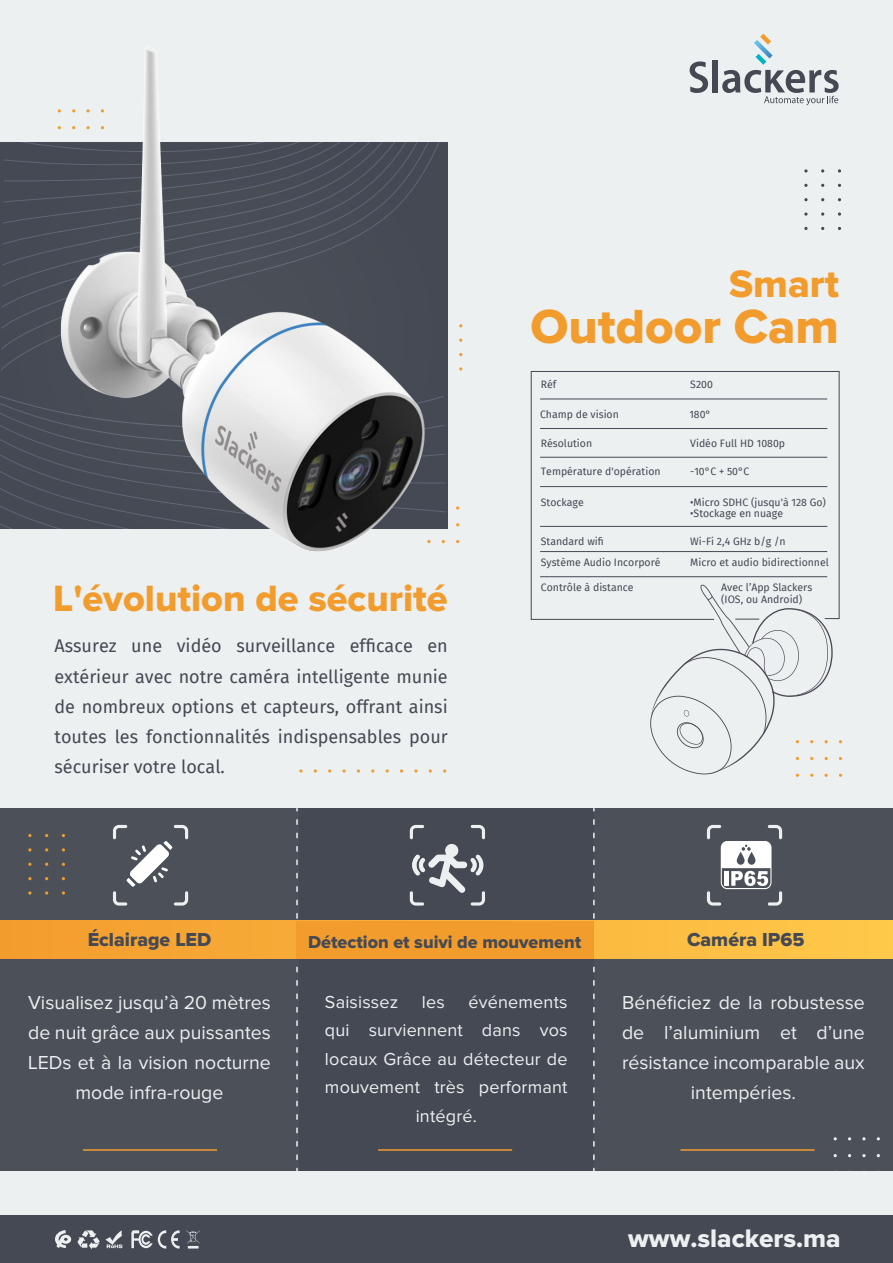
<style>
.page{position:relative;width:893px;height:1263px;background:#ecf0f1}
.page>*{position:absolute;margin:0;border:0;box-sizing:border-box;transform-origin:0 0}
.t1{font:49.65px "Proxima Nova Extrabld";color:#f39c2e}
.t2{font:39.75px "Proxima Nova Extrabld";color:#f39c2e}
.t3{font:37.95px "Proxima Nova Extrabld";color:#f39c2e}
.t4{font:26.25px "Proxima Nova Extrabld";color:#ecf0f1}
.t5{font:19.5px/30px "Proxima Nova";color:#ecf0f1;text-align:center}
.t6{font:19.5px "Proxima Nova Extrabld";color:#444953}
.t7{font:18px/30px "Fira Sans";color:#444953;text-align:justify}
.t8{font:18px "Proxima Nova";letter-spacing:.01em;color:#ecf0f1}
.t9{font:18px "Proxima Nova Extrabld";color:#444953}
.t10{font:10.5px/12px "Fira Sans";color:#444953}
</style>
<div class="page">
<svg style="left:530px;top:371px;width:310px;height:249px"></svg>
<hr style="left:540px;top:399px;width:287px;height:1px;background:#444953">
<hr style="left:540px;top:428px;width:287px;height:1px;background:#444953">
<hr style="left:540px;top:457px;width:287px;height:1px;background:#444953">
<hr style="left:540px;top:486px;width:287px;height:1px;background:#444953">
<hr style="left:540px;top:526px;width:287px;height:1px;background:#444953">
<hr style="left:540px;top:551px;width:287px;height:1px;background:#444953">
<hr style="left:540px;top:576px;width:287px;height:1px;background:#444953">
<div style="left:0;top:809px;width:893px;height:361px;background:#4c5159"></div>
<div style="left:299px;top:809px;width:295px;height:361px;background:#444953"></div>
<svg style="left:296px;top:808px;width:2px;height:351px"></svg>
<svg style="left:593px;top:808px;width:2px;height:351px"></svg>
<svg style="left:0;top:921px;width:893px;height:38px"></svg>
<div style="left:296px;top:921px;width:298px;height:38px;background:#f39c2e"></div>
<svg style="left:62px;top:891px;width:3px;height:4px"></svg>
<svg style="left:45px;top:891px;width:3px;height:4px"></svg>
<svg style="left:113px;top:825px;width:75px;height:80px"></svg>
<svg style="left:410px;top:825px;width:75px;height:80px"></svg>
<hr style="left:83px;top:1149px;width:134px;height:2px;background:#f39c2e">
<hr style="left:378px;top:1149px;width:134px;height:2px;background:#f39c2e">
<hr style="left:680px;top:1149px;width:135px;height:2px;background:#f39c2e">
<svg style="left:707px;top:825px;width:75px;height:80px"></svg>
<hr style="left:724px;top:871px;width:4px;height:15px;background:#fff">
<div style="left:0;top:1215px;width:893px;height:48px;background:#444953"></div>
<svg style="left:186px;top:1230px;width:14px;height:18px"></svg>
<svg style="left:131px;top:1230px;width:49px;height:18px"></svg>
<svg style="left:77px;top:1230px;width:45px;height:19px"></svg>
<svg style="left:55px;top:1230px;width:16px;height:18px"></svg>
<svg style="left:299px;top:769px;width:4px;height:4px"></svg>
<svg style="left:314px;top:769px;width:3px;height:4px"></svg>
<svg style="left:328px;top:769px;width:3px;height:4px"></svg>
<svg style="left:342px;top:769px;width:4px;height:4px"></svg>
<svg style="left:357px;top:769px;width:3px;height:4px"></svg>
<svg style="left:386px;top:769px;width:3px;height:4px"></svg>
<svg style="left:400px;top:769px;width:3px;height:4px"></svg>
<svg style="left:414px;top:769px;width:4px;height:4px"></svg>
<svg style="left:429px;top:769px;width:3px;height:4px"></svg>
<svg style="left:443px;top:769px;width:3px;height:4px"></svg>
<svg style="left:838px;top:169px;width:3px;height:4px"></svg>
<svg style="left:838px;top:212px;width:3px;height:4px"></svg>
<svg style="left:821px;top:169px;width:3px;height:4px"></svg>
<svg style="left:804px;top:169px;width:4px;height:4px"></svg>
<svg style="left:804px;top:184px;width:4px;height:3px"></svg>
<svg style="left:804px;top:198px;width:4px;height:3px"></svg>
<svg style="left:804px;top:212px;width:4px;height:4px"></svg>
<svg style="left:804px;top:227px;width:4px;height:3px"></svg>
<img style="left:0;top:46px;width:463px;height:506px">
<svg style="left:690px;top:61px;width:18px;height:32px"></svg>
<div style="left:713px;top:60px;width:5px;height:32px;background:#444953"></div>
<svg style="left:722px;top:34px;width:117px;height:71px"></svg>
<svg style="left:650px;top:585px;width:183px;height:192px"></svg>
<h2 class="t2" style="left:729px;top:261px;width:112px">Smart</h2>
<h1 class="t1" style="left:530px;top:297px;width:310px">Outdoor Cam</h1>
<h3 class="t3" style="left:53px;top:577px;width:396px">L'évolution de sécurité</h3>
<h3 class="t7" style="left:55px;top:631px;width:395px">Assurez une vidéo surveillance efficace en extérieur avec notre caméra intelligente munie de nombreux options et capteurs, offrant ainsi toutes les fonctionnalités indispensables pour sécuriser votre local.</h3>
<p class="t10" style="left:541px;top:378px;width:17px">Réf</p>
<p class="t10" style="left:540px;top:408px;width:80px">Champ de vision</p>
<p class="t10" style="left:690px;top:378px;width:24px">S200</p>
<p class="t10" style="left:689px;top:408px;width:23px">180°</p>
<p class="t10" style="left:541px;top:437px;width:53px">Résolution</p>
<p class="t10" style="left:690px;top:437px;width:96px">Vidéo Full HD 1080p</p>
<p class="t10" style="left:541px;top:465px;width:121px">Température d'opération</p>
<p class="t10" style="left:541px;top:496px;width:44px">Stockage</p>
<p class="t10" style="left:541px;top:535px;width:65px">Standard wifi</p>
<p class="t10" style="left:690px;top:465px;width:61px">-10°C + 50°C</p>
<p class="t10" style="left:690px;top:496px;width:137px">•Micro SDHC (jusqu'à 128 Go)</p>
<p class="t10" style="left:690px;top:507px;width:94px">•Stockage en nuage</p>
<p class="t10" style="left:690px;top:535px;width:97px">Wi-Fi 2,4 GHz b/g /n</p>
<p class="t10" style="left:541px;top:556px;width:121px">Système Audio Incorporé</p>
<p class="t10" style="left:541px;top:581px;width:94px">Contrôle à distance</p>
<p class="t10" style="left:690px;top:556px;width:140px">Micro et audio bidirectionnel</p>
<p class="t10" style="left:721px;top:581px;width:93px">Avec l’App Slackers (IOS, ou Android)</p>
<h3 class="t6" style="left:88px;top:928px;width:125px">Éclairage LED</h3>
<h3 class="t9" style="left:308px;top:931px;width:275px">Détection et suivi de mouvement</h3>
<h3 class="t6" style="left:687px;top:928px;width:119px">Caméra IP65</h3>
<h3 class="t5" style="left:28px;top:988px;width:244px">Visualisez jusqu’à 20 mètres de nuit grâce aux puissantes<br>LEDs et à la vision nocturne mode infra-rouge</h3>
<h3 class="t8" style="left:325px;top:992px;width:75px">Saisissez</h3>
<h3 class="t8" style="left:422px;top:992px;width:24px">les</h3>
<h3 class="t8" style="left:468px;top:992px;width:101px">événements</h3>
<h3 class="t8" style="left:325px;top:1020px;width:244px">qui surviennent dans vos</h3>
<h3 class="t8" style="left:325px;top:1049px;width:244px">locaux Grâce au détecteur de</h3>
<h3 class="t8" style="left:325px;top:1077px;width:244px">mouvement très performant</h3>
<h3 class="t8" style="left:416px;top:1106px;width:63px">intégré.</h3>
<h3 class="t5" style="left:622px;top:988px;width:244px">Bénéficiez de la robustesse de l’aluminium et d’une résistance incomparable aux intempéries.</h3>
<h3 class="t4" style="left:628px;top:1223px;width:214px">www.slackers.ma</h3>
</div>
